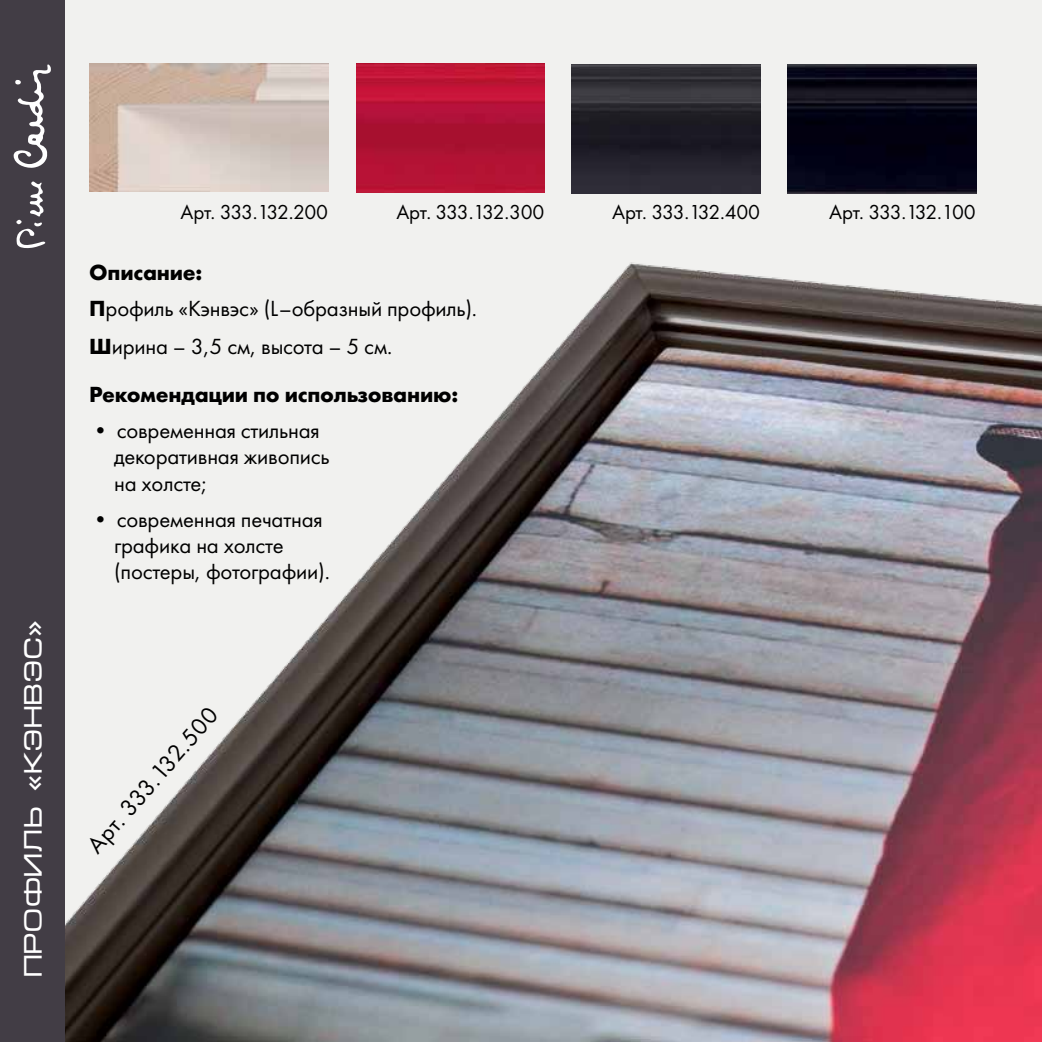
<style>
.page{position:relative;width:1042px;height:1042px;background:#f1f1ef}
.page>*{position:absolute;margin:0;border:0;box-sizing:border-box;transform-origin:0 0}
.t1{font:24.5px "Futura New";color:#000}
.t2{font:24.5px "Micra Di";letter-spacing:.01em;color:#fff}
.t3{font:22.75px/26.2px "Futura New";letter-spacing:-.01em;color:#000}
.t4{font:700 22.75px "Futura New";letter-spacing:-.01em;color:#000}
.t5{font:21px "Futura New";letter-spacing:-.06em;color:#000}
.t6{font:21px "Futura New";letter-spacing:-.04em;color:#000}
.s1{font-weight:700}
</style>
<div class="page">
<img style="left:64px;top:262px;width:978px;height:780px">
<img style="left:89px;top:63px;width:240px;height:128px">
<img style="left:356px;top:63px;width:189px;height:129px">
<img style="left:572px;top:64px;width:188px;height:129px">
<img style="left:787px;top:64px;width:189px;height:129px">
<div style="left:0;top:0;width:64px;height:1042px;background:#423d45"></div>
<svg style="left:13px;top:64px;width:38px;height:104px"></svg>
<svg style="left:16px;top:181px;width:29px;height:67px"></svg>
<p class="t2" style="left:19px;top:977px;width:359px;rotate:-90deg">ПРОФИЛЬ «КЭНВЭС»</p>
<p class="t5" style="left:181px;top:199px;width:149px">Арт. 333.132.200</p>
<p class="t6" style="left:396px;top:199px;width:150px">Арт. 333.132.300</p>
<p class="t6" style="left:612px;top:199px;width:150px">Арт. 333.132.400</p>
<p class="t5" style="left:829px;top:199px;width:148px">Арт. 333.132.100</p>
<p class="t3" style="left:89px;top:254px;width:389px;line-height:37.1px"><span class="s1">Описание:<br>П</span>рофиль «Кэнвэс» (L–образный профиль).<br><span class="s1">Ш</span>ирина – 3,5 см, высота – 5 см.</p>
<p class="t4" style="left:89px;top:380px;width:370px">Рекомендации по использованию:</p>
<p class="t3" style="left:114px;top:417px;width:217px;text-indent:-25px">• современная стильная декоративная живопись на холсте;</p>
<p class="t3" style="left:114px;top:506px;width:217px;text-indent:-25px">• современная печатная графика на холсте (постеры, фотографии).</p>
<p class="t1" style="left:81px;top:840px;width:187px;rotate:-49deg">Арт. 333.132.500</p>
</div>
